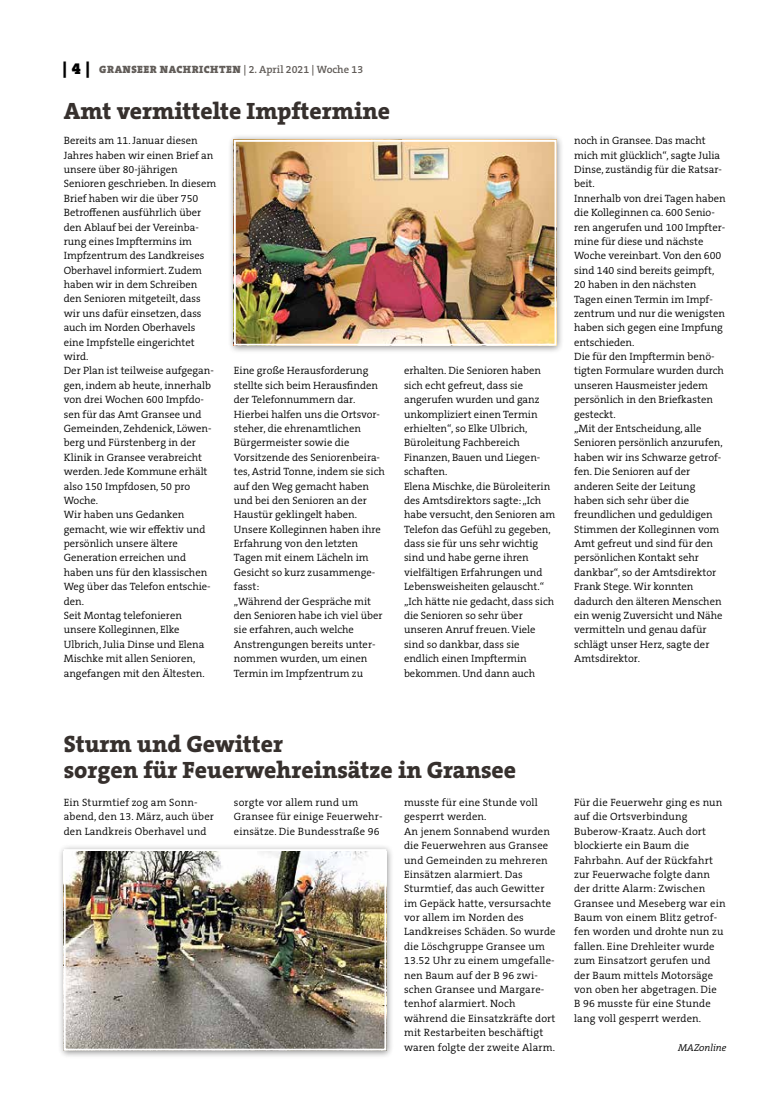
<style>
.page{position:relative;width:762px;height:1117px;background:#fff}
.page>*{position:absolute;margin:0;border:0;box-sizing:border-box;transform-origin:0 0}
.t1{font:800 23.75px/26.2px "The Serif B W8";color:#36302d}
.t2{font:300 10.62px/14.4px "The Serif B W4";color:#000}
.t3{font:600 10.62px "The Serif B W6";color:#615c58}
.t4{font:italic 300 10px "The Serif B W4";color:#000}
.s1{font-family:"The Serif B W9";font-weight:900;font-size:16.25px;color:#000}
.s2{font-family:"The Serif B W9";font-weight:900}
</style>
<div class="page">
<div style="left:228px;top:134px;width:336px;height:219px;background:#000;opacity:.45"></div>
<img style="left:237px;top:143px;width:316px;height:199px">
<div style="left:234px;top:140px;width:322px;height:205px;border:2px solid #fff"></div>
<div style="left:58px;top:843px;width:336px;height:215px;background:#000;opacity:.45"></div>
<img style="left:67px;top:851px;width:316px;height:196px">
<div style="left:64px;top:848px;width:322px;height:202px;border:2px solid #fff"></div>
<p class="t3" style="left:63px;top:63px;width:302px"><span class="s1">| 4 |</span> <span class="s2">GRANSEER NACHRICHTEN</span> | 2. April 2021 | Woche 13</p>
<h1 class="t1" style="left:64px;top:97px;width:328px">Amt vermittelte Impftermine</h1>
<p class="t2" style="left:64px;top:133px;width:154px">Bereits am 11. Januar diesen<br>Jahres haben wir einen Brief an unsere über 80-jährigen<br>Senioren geschrieben. In diesem<br>Brief haben wir die über 750<br>Betroffenen ausführlich über den Ablauf bei der Vereinba&shy;rung eines Impftermins im<br>Impfzentrum des Landkreises<br>Oberhavel informiert. Zudem haben wir in dem Schreiben den Senioren mitgeteilt, dass wir uns dafür einsetzen, dass auch im Norden Oberhavels eine Impfstelle eingerichtet wird.<br>Der Plan ist teilweise aufgegan&shy;gen, indem ab heute, innerhalb von drei Wochen 600 Impfdo&shy;sen für das Amt Gransee und<br>Gemeinden, Zehdenick, Löwen&shy;berg und Fürstenberg in der<br>Klinik in Gransee verabreicht werden. Jede Kommune erhält also 150 Impfdosen, 50 pro<br>Woche.<br>Wir haben uns Gedanken gemacht, wie wir effektiv und persönlich unsere ältere<br>Generation erreichen und haben uns für den klassischen<br>Weg über das Telefon entschie&shy;den.<br>Seit Montag telefonieren unsere Kolleginnen, Elke<br>Ulbrich, Julia Dinse und Elena<br>Mischke mit allen Senioren, angefangen mit den Ältesten.</p>
<p class="t2" style="left:234px;top:363px;width:152px">Eine große Herausforderung stellte sich beim Herausfinden der Telefonnummern dar.<br>Hierbei halfen uns die Ortsvor&shy;steher, die ehrenamtlichen<br>Bürgermeister sowie die<br>Vorsitzende des Seniorenbeira&shy;tes, Astrid Tonne, indem sie sich auf den Weg gemacht haben und bei den Senioren an der<br>Haustür geklingelt haben.<br>Unsere Kolleginnen haben ihre<br>Erfahrung von den letzten<br>Tagen mit einem Lächeln im<br>Gesicht so kurz zusammenge&shy;fasst:<br>„Während der Gespräche mit den Senioren habe ich viel über sie erfahren, auch welche<br>Anstrengungen bereits unter&shy;nommen wurden, um einen<br>Termin im Impfzentrum zu</p>
<p class="t2" style="left:404px;top:363px;width:153px">erhalten. Die Senioren haben sich echt gefreut, dass sie angerufen wurden und ganz unkompliziert einen Termin erhielten“, so Elke Ulbrich,<br>Büroleitung Fachbereich<br>Finanzen, Bauen und Liegen&shy;schaften.<br>Elena Mischke, die Büroleiterin des Amtsdirektors sagte: „Ich habe versucht, den Senioren am<br>Telefon das Gefühl zu gegeben, dass sie für uns sehr wichtig sind und habe gerne ihren vielfältigen Erfahrungen und<br>Lebensweisheiten gelauscht.“ „Ich hätte nie gedacht, dass sich die Senioren so sehr über unseren Anruf freuen. Viele sind so dankbar, dass sie endlich einen Impftermin bekommen. Und dann auch</p>
<p class="t2" style="left:574px;top:133px;width:153px">noch in Gransee. Das macht mich mit glücklich“, sagte Julia<br>Dinse, zuständig für die Ratsar&shy;beit.<br>Innerhalb von drei Tagen haben die Kolleginnen ca. 600 Senio&shy;ren angerufen und 100 Impfter&shy;mine für diese und nächste<br>Woche vereinbart. Von den 600 sind 140 sind bereits geimpft,<br>20 haben in den nächsten<br>Tagen einen Termin im Impf&shy;zentrum und nur die wenigsten haben sich gegen eine Impfung entschieden.<br>Die für den Impftermin benö&shy;tigten Formulare wurden durch unseren Hausmeister jedem persönlich in den Briefkasten gesteckt.<br>„Mit der Entscheidung, alle<br>Senioren persönlich anzurufen, haben wir ins Schwarze getrof&shy;fen. Die Senioren auf der anderen Seite der Leitung haben sich sehr über die freundlichen und geduldigen<br>Stimmen der Kolleginnen vom<br>Amt gefreut und sind für den persönlichen Kontakt sehr dankbar“, so der Amtsdirektor<br>Frank Stege. Wir konnten dadurch den älteren Menschen ein wenig Zuversicht und Nähe vermitteln und genau dafür schlägt unser Herz, sagte der<br>Amtsdirektor.</p>
<h1 class="t1" style="left:64px;top:730px;width:454px">Sturm und Gewitter<br>sorgen für Feuerwehreinsätze in Gransee</h1>
<p class="t2" style="left:64px;top:795px;width:152px">Ein Sturmtief zog am Sonn&shy;abend, den 13. März, auch über den Landkreis Oberhavel und</p>
<p class="t2" style="left:234px;top:795px;width:150px">sorgte vor allem rund um<br>Gransee für einige Feuerwehr&shy;einsätze. Die Bundesstraße 96</p>
<p class="t2" style="left:404px;top:795px;width:153px">musste für eine Stunde voll gesperrt werden.<br>An jenem Sonnabend wurden die Feuerwehren aus Gransee und Gemeinden zu mehreren<br>Einsätzen alarmiert. Das<br>Sturmtief, das auch Gewitter im Gepäck hatte, versursachte vor allem im Norden des<br>Landkreises Schäden. So wurde die Löschgruppe Gransee um<br>13.52 Uhr zu einem umgefalle&shy;nen Baum auf der B 96 zwi&shy;schen Gransee und Margare&shy;tenhof alarmiert. Noch während die Einsatzkräfte dort mit Restarbeiten beschäftigt waren folgte der zweite Alarm.</p>
<p class="t2" style="left:574px;top:795px;width:153px">Für die Feuerwehr ging es nun auf die Ortsverbindung<br>Buberow-Kraatz. Auch dort blockierte ein Baum die<br>Fahrbahn. Auf der Rückfahrt zur Feuerwache folgte dann der dritte Alarm: Zwischen<br>Gransee und Meseberg war ein<br>Baum von einem Blitz getrof&shy;fen worden und drohte nun zu fallen. Eine Drehleiter wurde zum Einsatzort gerufen und der Baum mittels Motorsäge von oben her abgetragen. Die<br>B 96 musste für eine Stunde lang voll gesperrt werden.</p>
<p class="t4" style="left:678px;top:1040px;width:50px">MAZonline</p>
</div>
